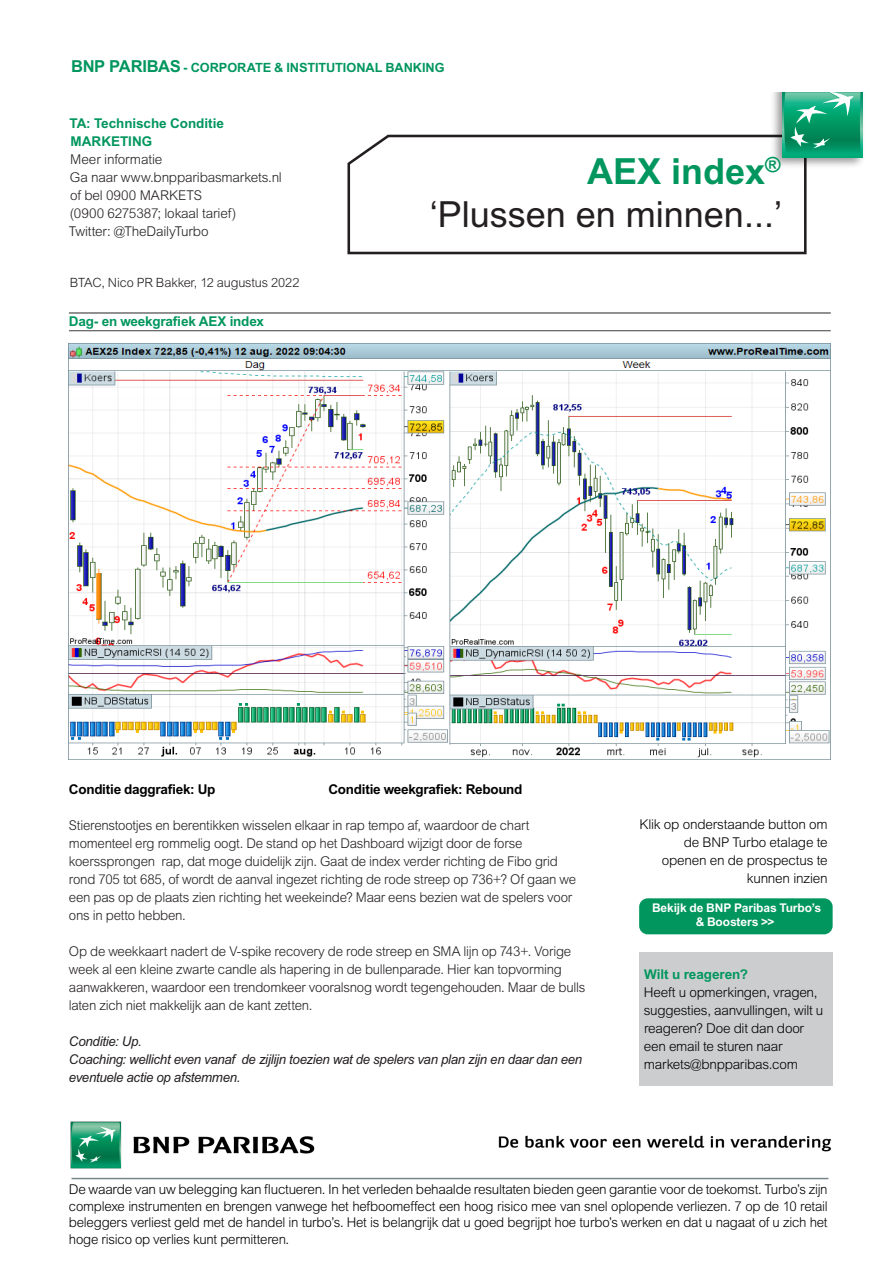
<style>
.page{position:relative;width:893px;height:1263px;background:#fff}
.page>*{position:absolute;margin:0;border:0;box-sizing:border-box;transform-origin:0 0}
.Réf_8_couv{font:36px "Arial MT Std";color:#231f20}
.Réf_8_couv-2{font:700 36px "Arial MT Std";color:#00965d}
.Body{font:300 13.5px/18px "Arial MT Std";letter-spacing:-.02em;color:#231f20}
.Basisalinea{font:300 13.5px/16.5px "Arial MT Std";letter-spacing:-.02em;color:#000;text-align:justify}
.Intro_text_14_16pt{font:300 13.5px/18px "Arial MT Std";letter-spacing:-.02em;color:#000}
.Body-2{font:italic 13.5px/18px "Arial MT Std";letter-spacing:-.02em;color:#231f20}
.Intro_text_14_16pt-2{font:300 13.5px/18px "Arial MT Std";letter-spacing:-.015em;color:#231f20}
.Bullet_points_level{font:300 13.5px/18px "Arial MT Std";letter-spacing:-.015em;color:#000;text-align:right}
.Body-3{font:700 13.5px "Arial MT Std";letter-spacing:-.02em;color:#000}
.Subheading_level_1_9{font:700 13.5px "Arial MT Std";letter-spacing:-.005em;color:#00965d}
.Basisalinea-2{font:700 13.5px "Arial MT Std";letter-spacing:-.015em;color:#00965d}
.Subheading_level_1_9-2{font:300 13.5px "Arial MT Std";letter-spacing:-.01em;color:#231f20}
.Business_area_8_5_9p{font:700 12.75px "Arial MT Std";letter-spacing:-.005em;color:#00965d}
.Business_area_8_5_9p-2{font:300 12.75px "Arial MT Std";letter-spacing:-.01em;color:#231f20}
.t1{font:700 12px/14.4px "Arial MT Std";letter-spacing:-.01em;color:#fff;text-align:center}
.s1{font-size:16.5px}
.s2{font-weight:700;color:#00965d}
</style>
<div class="page">
<img style="left:498px;top:1135px;width:334px;height:17px">
<img style="left:70px;top:1121px;width:256px;height:59px">
<hr style="left:69px;top:312px;width:762px;height:2px;background:#3e3e3f">
<hr style="left:69px;top:330px;width:762px;height:1px;background:#3e3e3f">
<img style="left:69px;top:343px;width:762px;height:416px">
<div style="left:639px;top:898px;width:194px;height:36px;background:#00965d;border-radius:9px"></div>
<svg style="left:347px;top:134px;width:460px;height:121px"></svg>
<img style="left:768px;top:92px;width:95px;height:79px">
<div style="left:783px;top:92px;width:79px;height:66px;background:#00aa78"></div>
<svg style="left:784px;top:92px;width:77px;height:59px"></svg>
<div style="left:639px;top:952px;width:194px;height:133px;background:#cccdcf"></div>
<hr style="left:71px;top:1178px;width:757px;height:1px;background:#78848a">
<p class="Business_area_8_5_9p" style="left:71px;top:60px;width:375px"><span class="s1">BNP PARIBAS</span> - CORPORATE &amp; INSTITUTIONAL BANKING</p>
<p class="Subheading_level_1_9" style="left:69px;top:116px;width:156px">TA: Technische Conditie</p>
<p class="Subheading_level_1_9" style="left:71px;top:134px;width:83px">MARKETING</p>
<p class="Subheading_level_1_9-2" style="left:70px;top:152px;width:94px">Meer informatie</p>
<p class="Intro_text_14_16pt-2" style="left:69px;top:169px;width:214px">Ga naar www.bnpparibasmarkets.nl of bel 0900 MARKETS<br>(0900 6275387; lokaal tarief)<br>Twitter: @TheDailyTurbo</p>
<p class="Business_area_8_5_9p-2" style="left:70px;top:275px;width:231px">BTAC, Nico PR Bakker, 12 augustus 2022</p>
<p class="Basisalinea-2" style="left:69px;top:314px;width:197px">Dag- en weekgrafiek AEX index</p>
<p class="Réf_8_couv-2" style="left:587px;top:150px;width:195px">AEX index<sup>®</sup></p>
<p class="Réf_8_couv" style="left:430px;top:194px;width:354px">‘Plussen en minnen...’</p>
<p class="Body-3" style="left:69px;top:782px;width:148px">Conditie daggrafiek: Up</p>
<p class="Body-3" style="left:328px;top:782px;width:196px">Conditie weekgrafiek: Rebound</p>
<p class="Body" style="left:69px;top:817px;width:509px">Stierenstootjes en berentikken wisselen elkaar in rap tempo af, waardoor de chart momenteel erg rommelig oogt. De stand op het Dashboard wijzigt door de forse koerssprongen rap, dat moge duidelijk zijn. Gaat de index verder richting de Fibo grid rond 705 tot 685, of wordt de aanval ingezet richting de rode streep op 736+? Of gaan we een pas op de plaats zien richting het weekeinde? Maar eens bezien wat de spelers voor ons in petto hebben.</p>
<p class="Body" style="left:69px;top:943px;width:518px">Op de weekkaart nadert de V-spike recovery de rode streep en SMA lijn op 743+. Vorige week al een kleine zwarte candle als hapering in de bullenparade. Hier kan topvorming aanwakkeren, waardoor een trendomkeer vooralsnog wordt tegengehouden. Maar de bulls laten zich niet makkelijk aan de kant zetten.</p>
<p class="Body-2" style="left:69px;top:1032px;width:515px">Conditie: Up.<br>Coaching: wellicht even vanaf de zijlijn toezien wat de spelers van plan zijn en daar dan een eventuele actie op afstemmen.</p>
<p class="Bullet_points_level" style="left:639px;top:815px;width:190px">Klik op onderstaande button om de BNP Turbo etalage te openen en de prospectus te kunnen inzien</p>
<p class="t1" style="left:652px;top:900px;width:171px">Bekijk de BNP Paribas Turbo’s &amp; Boosters &gt;&gt;</p>
<p class="Intro_text_14_16pt" style="left:644px;top:965px;width:181px"><span class="s2">Wilt u reageren?<br></span>Heeft u opmerkingen, vragen, suggesties, aanvullingen, wilt u reageren? Doe dit dan door een email te sturen naar markets@bnpparibas.com</p>
<p class="Basisalinea" style="left:69px;top:1181px;width:760px">De waarde van uw belegging kan fluctueren. In het verleden behaalde resultaten bieden geen garantie voor de toekomst. Turbo’s zijn complexe instrumenten en brengen vanwege het hefboomeffect een hoog risico mee van snel oplopende verliezen. 7 op de 10 retail beleggers verliest geld met de handel in turbo’s. Het is belangrijk dat u goed begrijpt hoe turbo’s werken en dat u nagaat of u zich het hoge risico op verlies kunt permitteren.</p>
</div>
